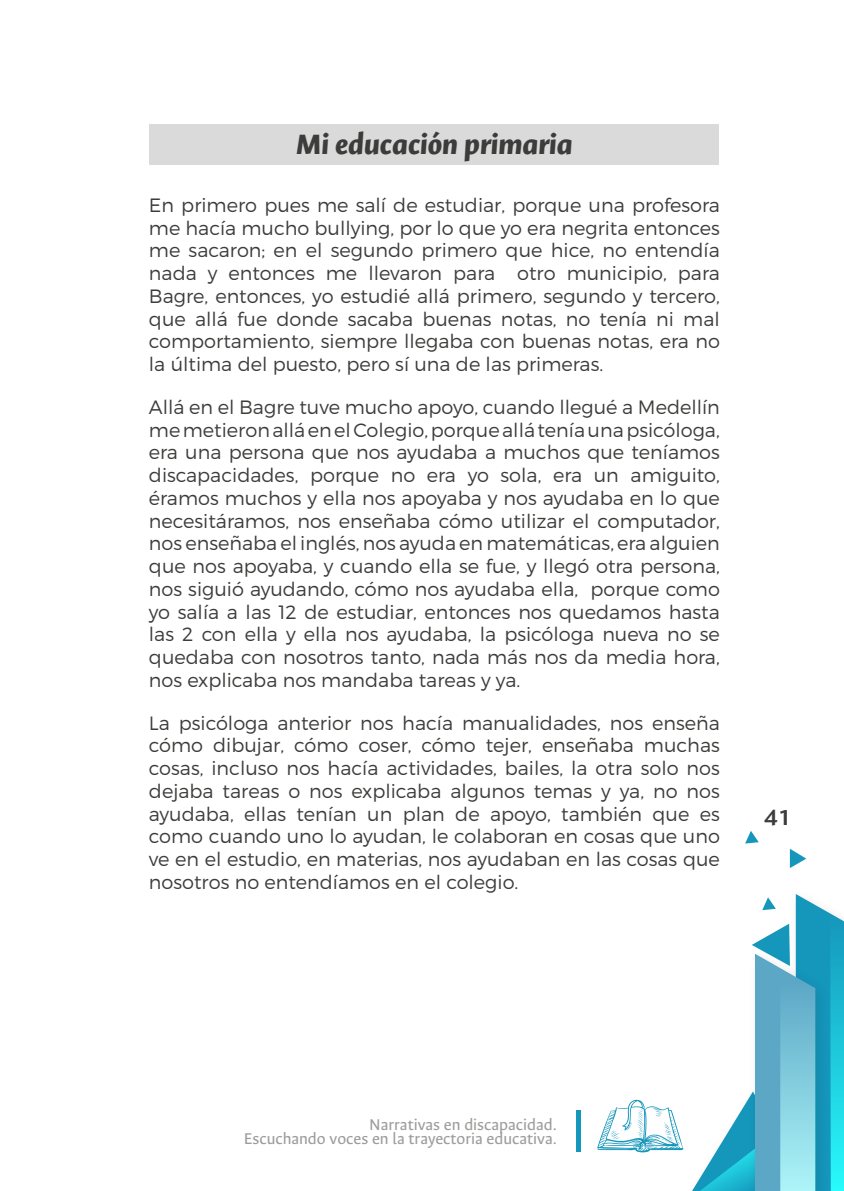
<style>
.page{position:relative;width:844px;height:1191px;background:#fff}
.page>*{position:absolute;margin:0;border:0;box-sizing:border-box;transform-origin:0 0}
.t1{font:italic 800 31.5px "Ancizar Sans";color:#3c3c3b}
.t2{font:700 24.5px "Ancizar Sans";color:#3c3c3b}
.t3{font:300 19.25px/22.8px "Montserrat";color:#3c3c3b;text-align:justify}
.t4{font:17.5px/14px "Ancizar Sans";color:#9d9d9c;text-align:right}
</style>
<div class="page">
<hr style="left:576px;top:1110px;width:4px;height:41px;background:#1596bb">
<svg style="left:745px;top:831px;width:13px;height:12px"></svg>
<svg style="left:789px;top:849px;width:17px;height:19px"></svg>
<svg style="left:597px;top:894px;width:246px;height:297px"></svg>
<div style="left:150px;top:124px;width:568px;height:41px;background:#dadada"></div>
<h1 class="t1" style="left:296px;top:124px;width:278px">Mi educación primaria</h1>
<p class="t3" style="left:149px;top:193px;width:572px">En primero pues me salí de estudiar, porque una profesora me hacía mucho bullying, por lo que yo era negrita entonces me sacaron; en el segundo primero que hice, no entendía nada y entonces me llevaron para otro municipio, para Bagre, entonces, yo estudié allá primero, segundo y tercero, que allá fue donde sacaba buenas notas, no tenía ni mal comportamiento, siempre llegaba con buenas notas, era no la última del puesto, pero sí una de las primeras.</p>
<p class="t3" style="left:149px;top:395px;width:572px">Allá en el Bagre tuve mucho apoyo, cuando llegué a Medellín me metieron allá en el Colegio, porque allá tenía una psicóloga, era una persona que nos ayudaba a muchos que teníamos discapacidades, porque no era yo sola, era un amiguito, éramos muchos y ella nos apoyaba y nos ayudaba en lo que necesitáramos, nos enseñaba cómo utilizar el computador, nos enseñaba el inglés, nos ayuda en matemáticas, era alguien que nos apoyaba, y cuando ella se fue, y llegó otra persona, nos siguió ayudando, cómo nos ayudaba ella, porque como yo salía a las 12 de estudiar, entonces nos quedamos hasta las 2 con ella y ella nos ayudaba, la psicóloga nueva no se quedaba con nosotros tanto, nada más nos da media hora, nos explicaba nos mandaba tareas y ya.</p>
<p class="t3" style="left:149px;top:711px;width:572px">La psicóloga anterior nos hacía manualidades, nos enseña cómo dibujar, cómo coser, cómo tejer, enseñaba muchas cosas, incluso nos hacía actividades, bailes, la otra solo nos dejaba tareas o nos explicaba algunos temas y ya, no nos ayudaba, ellas tenían un plan de apoyo, también que es como cuando uno lo ayudan, le colaboran en cosas que uno ve en el estudio, en materias, nos ayudaban en las cosas que nosotros no entendíamos en el colegio.</p>
<p class="t2" style="left:764px;top:802px;width:28px">41</p>
<p class="t4" style="left:244px;top:1117px;width:314px">Narrativas en discapacidad.<br>Escuchando voces en la trayectoria educativa.</p>
</div>
